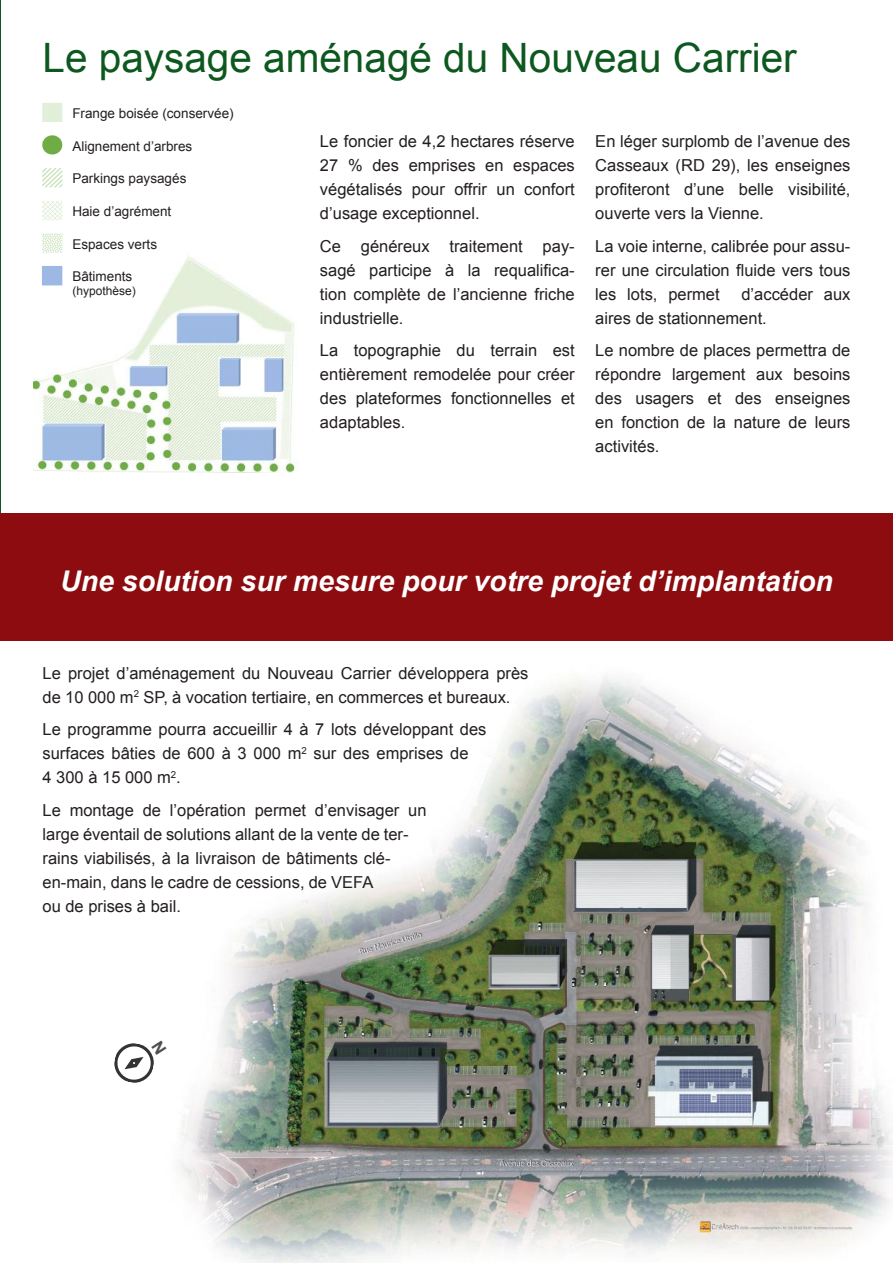
<style>
.page{position:relative;width:893px;height:1263px;background:#fff}
.page>*{position:absolute;margin:0;border:0;box-sizing:border-box;transform-origin:0 0}
.t1{font:40.5px "Arial";color:#0d581f}
.t2{font:italic 700 28.5px "Arial";color:#fff}
.t3{font:16.5px/24px "Arial";color:#241f1f;text-align:justify}
.t4{font:13.5px "Arial";color:#241f1f}
.t5{font:12px "Arial";color:#241f1f}
</style>
<div class="page">
<hr style="left:0;top:0;width:1px;height:512px;background:#0d581f">
<div style="left:0;top:513px;width:893px;height:128px;background:#8d0c0f"></div>
<img style="left:180px;top:677px;width:713px;height:586px">
<img style="left:33px;top:256px;width:264px;height:216px">
<img style="left:40px;top:103px;width:25px;height:184px">
<svg style="left:114px;top:1043px;width:40px;height:40px"></svg>
<h1 class="t1" style="left:43px;top:31px;width:756px">Le paysage aménagé du Nouveau Carrier</h1>
<p class="t4" style="left:72px;top:105px;width:163px">Frange boisée (conservée)</p>
<p class="t4" style="left:72px;top:137px;width:122px">Alignement d’arbres</p>
<p class="t4" style="left:72px;top:170px;width:116px">Parkings paysagés</p>
<p class="t4" style="left:72px;top:202px;width:101px">Haie d’agrément</p>
<p class="t4" style="left:72px;top:235px;width:86px">Espaces verts</p>
<p class="t4" style="left:72px;top:267px;width:62px">Bâtiments</p>
<p class="t5" style="left:72px;top:283px;width:65px">(hypothèse)</p>
<p class="t3" style="left:320px;top:130px;width:256px">Le foncier de 4,2 hectares réserve 27 % des emprises en espaces végétalisés pour offrir un confort d’usage exceptionnel.</p>
<p class="t3" style="left:320px;top:234px;width:256px">Ce généreux traitement pay&shy;sagé participe à la requalifica&shy;tion complète de l’ancienne friche industrielle.</p>
<p class="t3" style="left:320px;top:339px;width:256px">La topographie du terrain est entièrement remodelée pour créer des plateformes fonctionnelles et adaptables.</p>
<p class="t3" style="left:595px;top:130px;width:257px">En léger surplomb de l’avenue des Casseaux (RD 29), les enseignes profiteront d’une belle visibilité, ouverte vers la Vienne.</p>
<p class="t3" style="left:595px;top:234px;width:257px">La voie interne, calibrée pour assu&shy;rer une circulation fluide vers tous les lots, permet</p>
<p class="t3" style="left:595px;top:282px;width:257px;text-indent:146px">d’accéder aux aires de stationnement.</p>
<p class="t3" style="left:595px;top:339px;width:257px">Le nombre de places permettra de répondre largement aux besoins des usagers et des enseignes en fonction de la nature de leurs activités.</p>
<h2 class="t2" style="left:60px;top:562px;width:774px">Une solution sur mesure pour votre projet d’implantation</h2>
<p class="t3" style="left:43px;top:661px;width:487px">Le projet d’aménagement du Nouveau Carrier développera près de 10 000 m<sup>2</sup> SP, à vocation tertiaire, en commerces et bureaux.</p>
<p class="t3" style="left:43px;top:718px;width:445px;text-align:left">Le programme pourra accueillir 4 à 7 lots développant des surfaces bâties de 600 à 3 000 m<sup>2</sup> sur des emprises de<br>4 300 à 15 000 m<sup>2</sup>.</p>
<p class="t3" style="left:43px;top:798px;width:385px;text-align:left">Le montage de l’opération permet d’envisager un large éventail de solutions allant de la vente de ter&shy;rains viabilisés, à la livraison de bâtiments clé&shy;en-main, dans le cadre de cessions, de VEFA<br>ou de prises à bail.</p>
</div>
